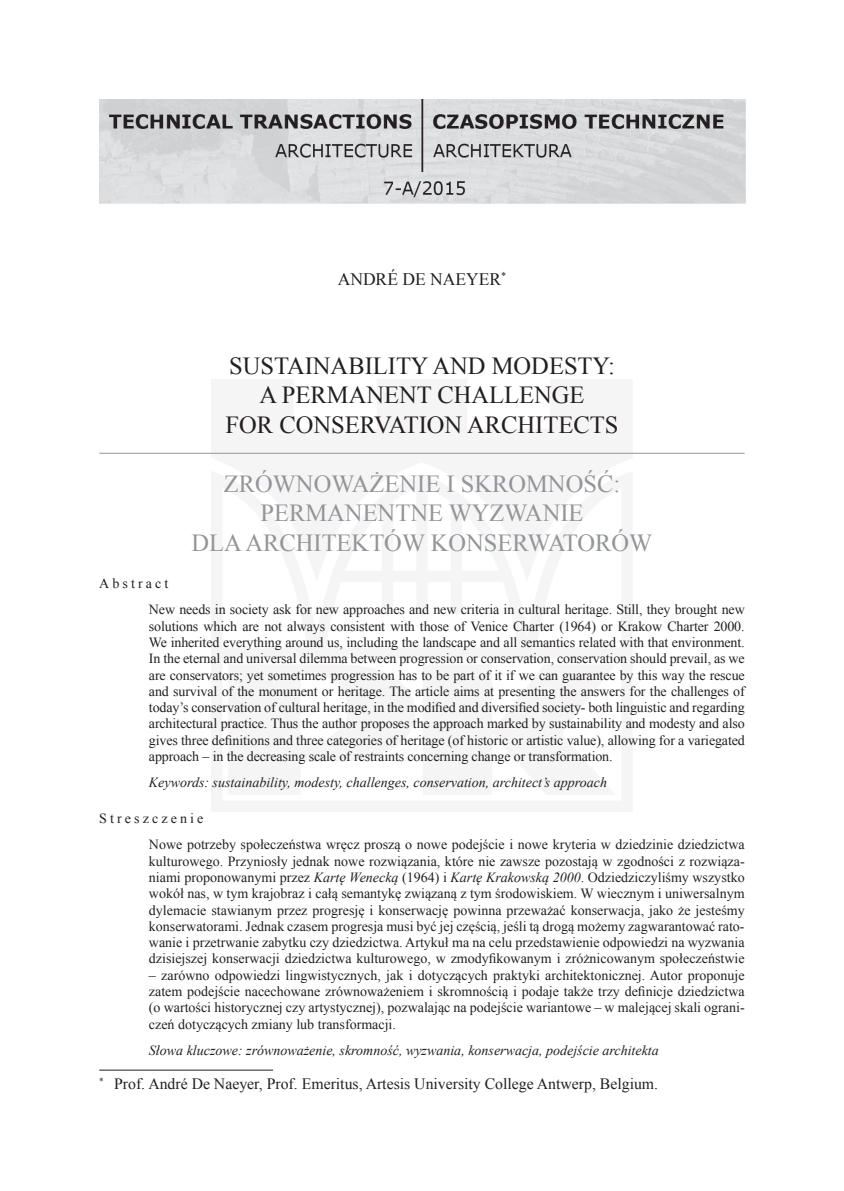
<style>
.page{position:relative;width:844px;height:1191px;background:#fff}
.page>*{position:absolute;margin:0;border:0;box-sizing:border-box;transform-origin:0 0}
.TYTUL_ANGIELSKI{font:24.5px/29.4px "Times New Roman";color:#939598;text-align:center}
.TYTUL_POLSKI{font:24.5px/29.4px "Times New Roman";color:#231f20;text-align:center}
.autor{font:17.5px "Times New Roman";color:#231f20}
.przypis{font:15.75px "Times New Roman";color:#231f20}
.streszczenie_tekst{font:14px/16.3px "Times New Roman";color:#231f20;text-align:justify}
.slowa_kluczowe{font:italic 14px "Times New Roman";color:#231f20}
.streszczenie{font:14px "Times New Roman";letter-spacing:.22em;color:#231f20}
.s1{font-style:italic}
</style>
<div class="page">
<hr style="left:99px;top:1069px;width:174px;height:1px;background:#231f20">
<hr style="left:99px;top:453px;width:645px;height:1px;background:#939598">
<img style="left:100px;top:99px;width:645px;height:105px">
<p class="autor" style="left:337px;top:267px;width:170px">ANDRÉ DE NAEYER<sup>*</sup></p>
<p class="TYTUL_POLSKI" style="left:225px;top:351px;width:394px">SUSTAINABILITY AND MODESTY:<br>A PERMANENT CHALLENGE<br>FOR CONSERVATION ARCHITECTS</p>
<p class="TYTUL_ANGIELSKI" style="left:191px;top:469px;width:462px">ZRÓWNOWAŻENIE I SKROMNOŚĆ:<br>PERMANENTNE WYZWANIE<br>DLA ARCHITEKTÓW KONSERWATORÓW</p>
<p class="streszczenie" style="left:99px;top:574px;width:71px">Abstract</p>
<p class="streszczenie_tekst" style="left:149px;top:601px;width:597px">New needs in society ask for new approaches and new criteria in cultural heritage. Still, they brought new solutions which are not always consistent with those of Venice Charter (1964) or Krakow Charter 2000.<br>We inherited everything around us, including the landscape and all semantics related with that environment.<br>In the eternal and universal dilemma between progression or conservation, conservation should prevail, as we are conservators; yet sometimes progression has to be part of it if we can guarantee by this way the rescue and survival of the monument or heritage. The article aims at presenting the answers for the challenges of today’s conservation of cultural heritage, in the modified and diversified society- both linguistic and regarding architectural practice. Thus the author proposes the approach marked by sustainability and modesty and also gives three definitions and three categories of heritage (of historic or artistic value), allowing for a variegated approach – in the decreasing scale of restraints concerning change or transformation.</p>
<p class="slowa_kluczowe" style="left:149px;top:773px;width:459px">Keywords: sustainability, modesty, challenges, conservation, architect’s approach</p>
<p class="streszczenie" style="left:99px;top:809px;width:106px">Streszczenie</p>
<p class="streszczenie_tekst" style="left:149px;top:836px;width:597px">Nowe potrzeby społeczeństwa wręcz proszą o nowe podejście i nowe kryteria w dziedzinie dziedzictwa kulturowego. Przyniosły jednak nowe rozwiązania, które nie zawsze pozostają w zgodności z rozwiąza&shy;niami proponowanymi przez <span class="s1">Kartę Wenecką</span> (1964) i <span class="s1">Kartę Krakowską 2000</span>. Odziedziczyliśmy wszystko wokół nas, w tym krajobraz i całą semantykę związaną z tym środowiskiem. W wiecznym i uniwersalnym dylemacie stawianym przez progresję i konserwację powinna przeważać konserwacja, jako że jesteśmy konserwatorami. Jednak czasem progresja musi być jej częścią, jeśli tą drogą możemy zagwarantować rato&shy;wanie i przetrwanie zabytku czy dziedzictwa. Artykuł ma na celu przedstawienie odpowiedzi na wyzwania dzisiejszej konserwacji dziedzictwa kulturowego, w zmodyfikowanym i zróżnicowanym społeczeństwie</p>
<p class="streszczenie_tekst" style="left:149px;top:966px;width:597px">– zarówno odpowiedzi lingwistycznych, jak i dotyczących praktyki architektonicznej. Autor proponuje zatem podejście nacechowane zrównoważeniem i skromnością i podaje także trzy definicje dziedzictwa (o wartości historycznej czy artystycznej), pozwalając na podejście wariantowe – w malejącej skali ograni&shy;czeń dotyczących zmiany lub transformacji.</p>
<p class="slowa_kluczowe" style="left:149px;top:1041px;width:511px">Słowa kluczowe: zrównoważenie, skromność, wyzwania, konserwacja, podejście architekta</p>
<p class="przypis" style="left:99px;top:1073px;width:560px"><sup>*</sup> Prof. André De Naeyer, Prof. Emeritus, Artesis University College Antwerp, Belgium.</p>
</div>
